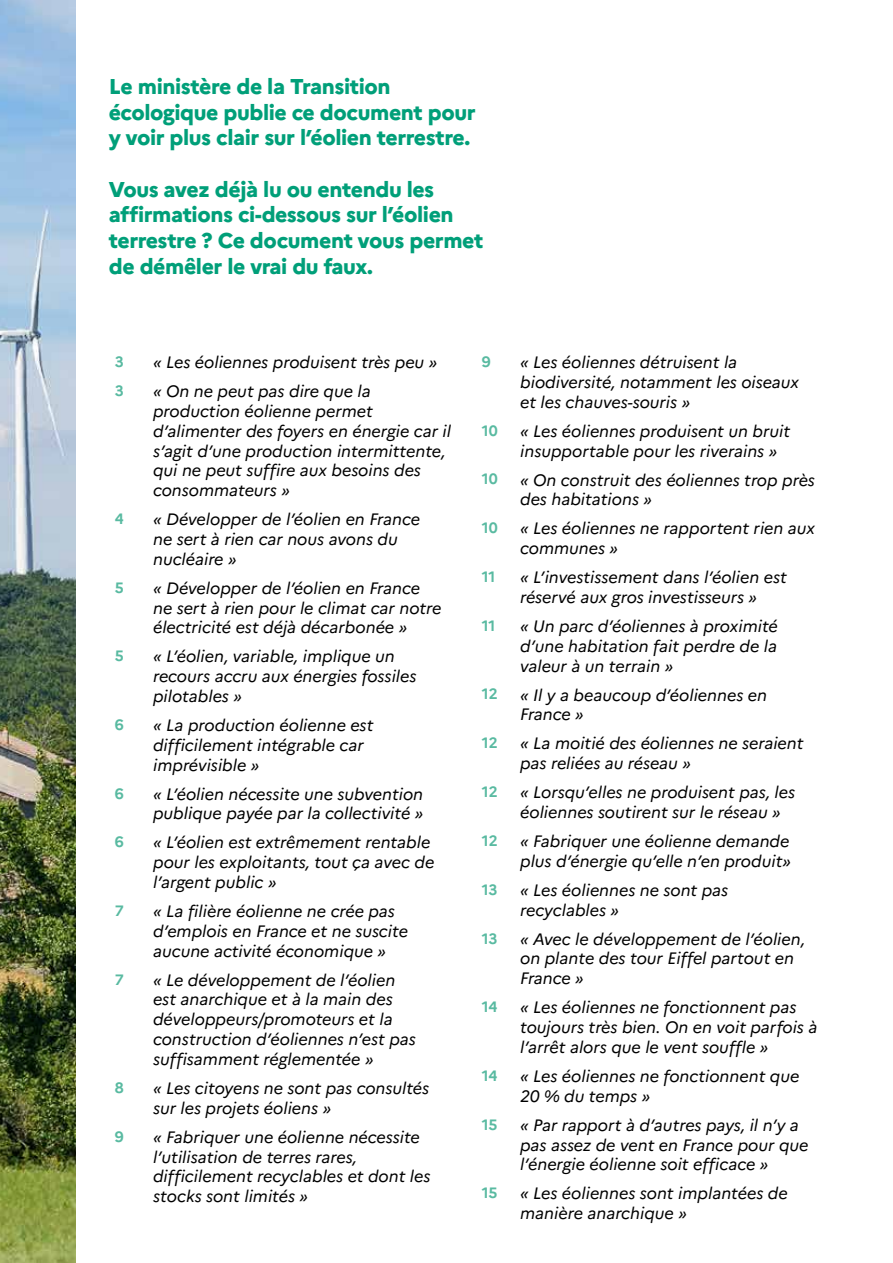
<style>
.page{position:relative;width:893px;height:1263px;background:#fff}
.page>*{position:absolute;margin:0;border:0;box-sizing:border-box;transform-origin:0 0}
.t1{font:800 21.45px/25.7px "Marianne";letter-spacing:-.02em;color:#009f79}
.t2{font:italic 16.5px/19.8px "Marianne";color:#000}
.t3{font:700 15px "Marianne";letter-spacing:-.015em;color:#59baa1}
</style>
<div class="page">
<img style="left:0;top:0;width:75px;height:1263px">
<h1 class="t1" style="left:109px;top:73px;width:368px">Le ministère de la Transition écologique publie ce document pour y voir plus clair sur l’éolien terrestre.</h1>
<h1 class="t1" style="left:109px;top:176px;width:376px">Vous avez déjà lu ou entendu les affirmations ci-dessous sur l’éolien terrestre ? Ce document vous permet de démêler le vrai du faux.</h1>
<p class="t3" style="left:115px;top:352px;width:10px">3</p>
<p class="t2" style="left:153px;top:352px;width:286px">« Les éoliennes produisent très peu »</p>
<p class="t3" style="left:115px;top:381px;width:10px">3</p>
<p class="t2" style="left:153px;top:381px;width:300px">« On ne peut pas dire que la production éolienne permet d’alimenter des foyers en énergie car il s’agit d’une production intermittente, qui ne peut suffire aux besoins des consommateurs »</p>
<p class="t3" style="left:115px;top:509px;width:10px">4</p>
<p class="t2" style="left:153px;top:509px;width:268px">« Développer de l’éolien en France ne sert à rien car nous avons du nucléaire »</p>
<p class="t3" style="left:115px;top:578px;width:10px">5</p>
<p class="t2" style="left:153px;top:578px;width:290px">« Développer de l’éolien en France ne sert à rien pour le climat car notre électricité est déjà décarbonée »</p>
<p class="t3" style="left:115px;top:647px;width:10px">5</p>
<p class="t2" style="left:153px;top:647px;width:265px">« L’éolien, variable, implique un recours accru aux énergies fossiles pilotables »</p>
<p class="t3" style="left:115px;top:715px;width:10px">6</p>
<p class="t2" style="left:153px;top:715px;width:222px">« La production éolienne est difficilement intégrable car imprévisible »</p>
<p class="t3" style="left:115px;top:784px;width:10px">6</p>
<p class="t2" style="left:153px;top:784px;width:272px">« L’éolien nécessite une subvention publique payée par la collectivité »</p>
<p class="t3" style="left:115px;top:833px;width:10px">6</p>
<p class="t2" style="left:153px;top:833px;width:283px">« L’éolien est extrêmement rentable pour les exploitants, tout ça avec de l’argent public »</p>
<p class="t3" style="left:115px;top:901px;width:10px">7</p>
<p class="t2" style="left:153px;top:901px;width:256px">« La filière éolienne ne crée pas d’emplois en France et ne suscite aucune activité économique »</p>
<p class="t3" style="left:115px;top:970px;width:10px">7</p>
<p class="t2" style="left:153px;top:970px;width:264px">« Le développement de l’éolien est anarchique et à la main des développeurs/promoteurs et la construction d’éoliennes n’est pas suffisamment réglementée »</p>
<p class="t3" style="left:115px;top:1078px;width:10px">8</p>
<p class="t2" style="left:153px;top:1078px;width:278px">« Les citoyens ne sont pas consultés sur les projets éoliens »</p>
<p class="t3" style="left:115px;top:1127px;width:10px">9</p>
<p class="t2" style="left:153px;top:1127px;width:279px">« Fabriquer une éolienne nécessite l’utilisation de terres rares, difficilement recyclables et dont les stocks sont limités »</p>
<p class="t3" style="left:482px;top:352px;width:10px">9</p>
<p class="t2" style="left:520px;top:352px;width:280px">« Les éoliennes détruisent la biodiversité, notamment les oiseaux et les chauves-souris »</p>
<p class="t3" style="left:482px;top:421px;width:17px">10</p>
<p class="t2" style="left:520px;top:421px;width:272px">« Les éoliennes produisent un bruit insupportable pour les riverains »</p>
<p class="t3" style="left:482px;top:470px;width:17px">10</p>
<p class="t2" style="left:520px;top:470px;width:296px">« On construit des éoliennes trop près des habitations »</p>
<p class="t3" style="left:482px;top:519px;width:17px">10</p>
<p class="t2" style="left:520px;top:519px;width:296px">« Les éoliennes ne rapportent rien aux communes »</p>
<p class="t3" style="left:482px;top:568px;width:15px">11</p>
<p class="t2" style="left:520px;top:567px;width:268px">« L’investissement dans l’éolien est réservé aux gros investisseurs »</p>
<p class="t3" style="left:482px;top:616px;width:15px">11</p>
<p class="t2" style="left:520px;top:616px;width:259px;text-align:justify">« Un parc d’éoliennes à proximité d’une habitation fait perdre de la valeur à un terrain »</p>
<p class="t3" style="left:482px;top:685px;width:17px">12</p>
<p class="t2" style="left:520px;top:685px;width:248px">« Il y a beaucoup d’éoliennes en<br>France »</p>
<p class="t3" style="left:482px;top:734px;width:17px">12</p>
<p class="t2" style="left:520px;top:734px;width:285px">« La moitié des éoliennes ne seraient pas reliées au réseau »</p>
<p class="t3" style="left:482px;top:783px;width:17px">12</p>
<p class="t2" style="left:520px;top:782px;width:276px">« Lorsqu’elles ne produisent pas, les éoliennes soutirent sur le réseau »</p>
<p class="t3" style="left:482px;top:831px;width:17px">12</p>
<p class="t2" style="left:520px;top:831px;width:272px">« Fabriquer une éolienne demande plus d’énergie qu’elle n’en produit»</p>
<p class="t3" style="left:482px;top:880px;width:17px">13</p>
<p class="t2" style="left:520px;top:880px;width:210px">« Les éoliennes ne sont pas recyclables »</p>
<p class="t3" style="left:482px;top:929px;width:17px">13</p>
<p class="t2" style="left:520px;top:929px;width:287px">« Avec le développement de l’éolien, on plante des tour Eiffel partout en<br>France »</p>
<p class="t3" style="left:482px;top:998px;width:17px">14</p>
<p class="t2" style="left:520px;top:997px;width:299px">« Les éoliennes ne fonctionnent pas toujours très bien. On en voit parfois à l’arrêt alors que le vent souffle »</p>
<p class="t3" style="left:482px;top:1066px;width:17px">14</p>
<p class="t2" style="left:520px;top:1066px;width:281px">« Les éoliennes ne fonctionnent que<br>20 % du temps »</p>
<p class="t3" style="left:482px;top:1115px;width:17px">15</p>
<p class="t2" style="left:520px;top:1115px;width:290px">« Par rapport à d’autres pays, il n’y a pas assez de vent en France pour que l’énergie éolienne soit efficace »</p>
<p class="t3" style="left:482px;top:1184px;width:17px">15</p>
<p class="t2" style="left:520px;top:1183px;width:269px">« Les éoliennes sont implantées de manière anarchique »</p>
</div>
